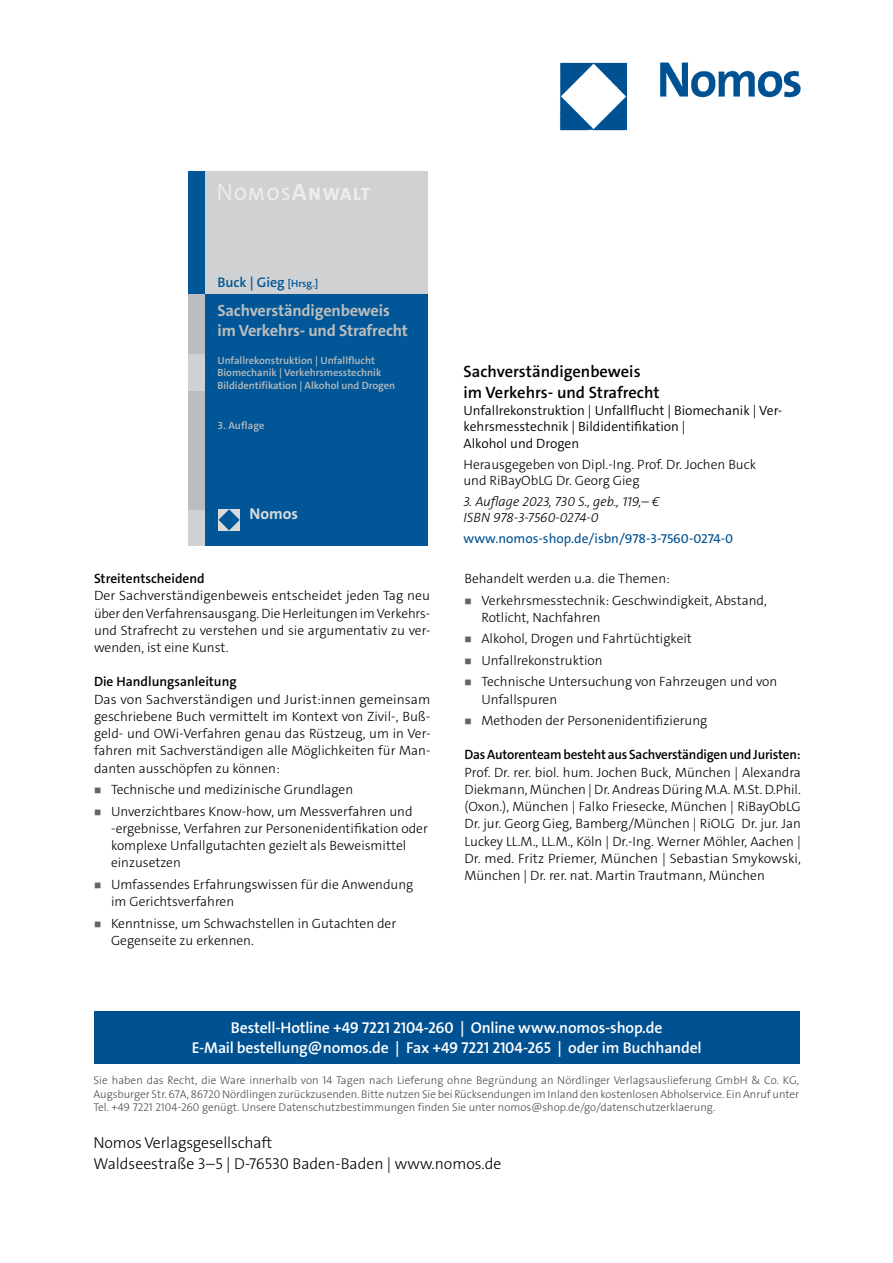
<style>
.page{position:relative;width:893px;height:1263px;background:#fff}
.page>*{position:absolute;margin:0;border:0;box-sizing:border-box;transform-origin:0 0}
.t1{font:800 18px "The Sans C5";letter-spacing:.05em;color:#eceded}
.t2{font:600 16.5px/21px "The Sans C5";color:#000}
.t3{font:700 16.35px/19.6px "The Sans C5";letter-spacing:-.01em;color:#bbbdbe}
.t4{font:600 15.75px/21px "The Sans Os F";letter-spacing:-.01em;color:#fff;text-align:center}
.t5{font:300 15.75px/21px "The Sans Os F";color:#000}
.t6{font:700 15.75px "The Sans C5";color:#d9dadb}
.t7{font:600 13.95px "The Sans C5";color:#005697}
.t8{font:300 13.5px/17.2px "The Sans C5";color:#000}
.t9{font:300 13.5px/16.5px "The Sans C5";color:#000}
.t10{font:600 13.5px "The Sans C5";letter-spacing:-.015em;color:#000}
.t11{font:italic 300 13.5px/16.5px "The Sans C5";color:#000}
.t12{font:13.5px "The Sans C5";color:#005192}
.t13{font:300 11.25px/13.5px "The Sans Os F";color:#4b4b4d;text-align:justify}
.t14{font:600 10.5px/12.6px "The Sans C5";color:#bbbdbe}
.s1{font-weight:300;font-size:24px}
.s2{font-weight:600}
.s3{font-weight:700;font-size:24px}
.s4{font-size:10.5px}
</style>
<div class="page">
<img style="left:559px;top:62px;width:242px;height:69px">
<div style="left:94px;top:1011px;width:705px;height:52px;background:#005192"></div>
<div style="left:199px;top:294px;width:229px;height:251px;background:#005697"></div>
<div style="left:199px;top:171px;width:229px;height:123px;background:#d0d1d2"></div>
<div style="left:188px;top:354px;width:16px;height:38px;background:#d0d1d2"></div>
<div style="left:188px;top:510px;width:16px;height:35px;background:#d0d1d2"></div>
<div style="left:188px;top:294px;width:16px;height:60px;background:#bbbdbe"></div>
<div style="left:188px;top:392px;width:16px;height:118px;background:#bbbdbe"></div>
<div style="left:188px;top:171px;width:16px;height:123px;background:#005697"></div>
<div style="left:218px;top:509px;width:22px;height:22px;background:#d9dadb"></div>
<svg style="left:219px;top:509px;width:21px;height:21px"></svg>
<h1 class="t1" style="left:217px;top:182px;width:155px"><span class="s1">N</span><span class="s2">OMOS</span><span class="s3">A</span>NWALT</h1>
<p class="t7" style="left:217px;top:273px;width:102px">Buck | Gieg <span class="s4">[Hrsg.]</span></p>
<p class="t3" style="left:217px;top:301px;width:192px">Sachverständigenbeweis im Verkehrs- und Strafrecht</p>
<p class="t14" style="left:217px;top:354px;width:179px">Unfallrekonstruktion | Unfallflucht<br>Biomechanik | Verkehrsmesstechnik<br>Bildidentifikation | Alkohol und Drogen</p>
<p class="t14" style="left:217px;top:419px;width:48px">3. Auflage</p>
<p class="t6" style="left:250px;top:504px;width:50px">Nomos</p>
<p class="t10" style="left:94px;top:570px;width:112px">Streitentscheidend</p>
<p class="t8" style="left:94px;top:587px;width:338px;text-align:justify">Der Sachverständigenbeweis entscheidet jeden Tag neu über den Verfahrensausgang. Die Herleitungen im Verkehrs&shy;und Strafrecht zu verstehen und sie argumentativ zu ver&shy;wenden, ist eine Kunst.</p>
<p class="t10" style="left:94px;top:673px;width:144px">Die Handlungsanleitung</p>
<p class="t8" style="left:94px;top:690px;width:338px;text-align:justify">Das von Sachverständigen und Jurist:innen gemeinsam geschriebene Buch vermittelt im Kontext von Zivil-, Buß&shy;geld- und OWi-Verfahren genau das Rüstzeug, um in Ver&shy;fahren mit Sachverständigen alle Möglichkeiten für Man&shy;danten ausschöpfen zu können:</p>
<p class="t8" style="left:111px;top:779px;width:303px;line-height:21.5px">Technische und medizinische Grundlagen<br>Unverzichtbares Know-how, um Messverfahren und</p>
<p class="t8" style="left:111px;top:820px;width:318px">-ergebnisse, Verfahren zur Personenidentifikation oder komplexe Unfallgutachten gezielt als Beweismittel einzusetzen</p>
<p class="t8" style="left:111px;top:876px;width:304px">Umfassendes Erfahrungswissen für die Anwendung im Gerichtsverfahren</p>
<p class="t8" style="left:111px;top:914px;width:287px">Kenntnisse, um Schwachstellen in Gutachten der<br>Gegenseite zu erkennen.</p>
<p class="t2" style="left:463px;top:361px;width:198px">Sachverständigenbeweis im Verkehrs- und Strafrecht</p>
<p class="t9" style="left:463px;top:402px;width:320px">Unfallrekonstruktion | Unfallflucht | Biomechanik | Ver&shy;kehrsmesstechnik | Bildidentifikation |<br>Alkohol und Drogen</p>
<p class="t8" style="left:463px;top:456px;width:294px;line-height:16.5px">Herausgegeben von Dipl.-Ing. Prof. Dr. Jochen Buck und RiBayObLG Dr. Georg Gieg</p>
<p class="t11" style="left:463px;top:493px;width:198px">3. Auflage 2023, 730 S., geb., 119,– €<br>ISBN 978-3-7560-0274-0</p>
<p class="t12" style="left:463px;top:530px;width:271px">www.nomos-shop.de/isbn/978-3-7560-0274-0</p>
<p class="t8" style="left:481px;top:568px;width:287px;line-height:21.5px;text-indent:-17px">Behandelt werden u.a. die Themen:<br>Verkehrsmesstechnik: Geschwindigkeit, Abstand,</p>
<p class="t8" style="left:481px;top:607px;width:297px;line-height:21.5px">Rotlicht, Nachfahren<br>Alkohol, Drogen und Fahrtüchtigkeit Unfallrekonstruktion<br>Technische Untersuchung von Fahrzeugen und von</p>
<p class="t8" style="left:481px;top:688px;width:227px;line-height:21.5px">Unfallspuren<br>Methoden der Personenidentifizierung</p>
<p class="t10" style="left:464px;top:746px;width:338px">Das Autorenteam besteht aus Sachverständigen und Juristen:</p>
<p class="t8" style="left:464px;top:763px;width:338px;text-align:justify">Prof. Dr. rer. biol. hum. Jochen Buck, München | Alexandra Diekmann, München | Dr. Andreas Düring M.A. M.St. D.Phil. (Oxon.), München | Falko Friesecke, München | RiBayObLG Dr. jur. Georg Gieg, Bamberg/München | RiOLG Dr. jur. Jan Luckey LL.M., LL.M., Köln | Dr.-Ing. Werner Möhler, Aachen | Dr. med. Fritz Priemer, München | Sebastian Smykowski, München | Dr. rer. nat. Martin Trautmann, München</p>
<p class="t4" style="left:192px;top:1017px;width:511px">Bestell-Hotline +49 7221 2104-260 | Online www.nomos-shop.de<br>E-Mail bestellung@nomos.de | Fax +49 7221 2104-265 | oder im Buchhandel</p>
<p class="t13" style="left:94px;top:1074px;width:707px">Sie haben das Recht, die Ware innerhalb von 14 Tagen nach Lieferung ohne Begründung an Nördlinger Verlagsauslieferung GmbH &amp; Co. KG, Augsburger Str. 67A, 86720 Nördlingen zurückzusenden. Bitte nutzen Sie bei Rücksendungen im Inland den kostenlosen Abholservice. Ein Anruf unter Tel. +49 7221 2104-260 genügt. Unsere Datenschutzbestimmungen finden Sie unter nomos@shop.de/go/datenschutzerklaerung.</p>
<p class="t5" style="left:94px;top:1133px;width:409px">Nomos Verlagsgesellschaft<br>Waldseestraße 3–5 | D-76530 Baden-Baden | www.nomos.de</p>
</div>
